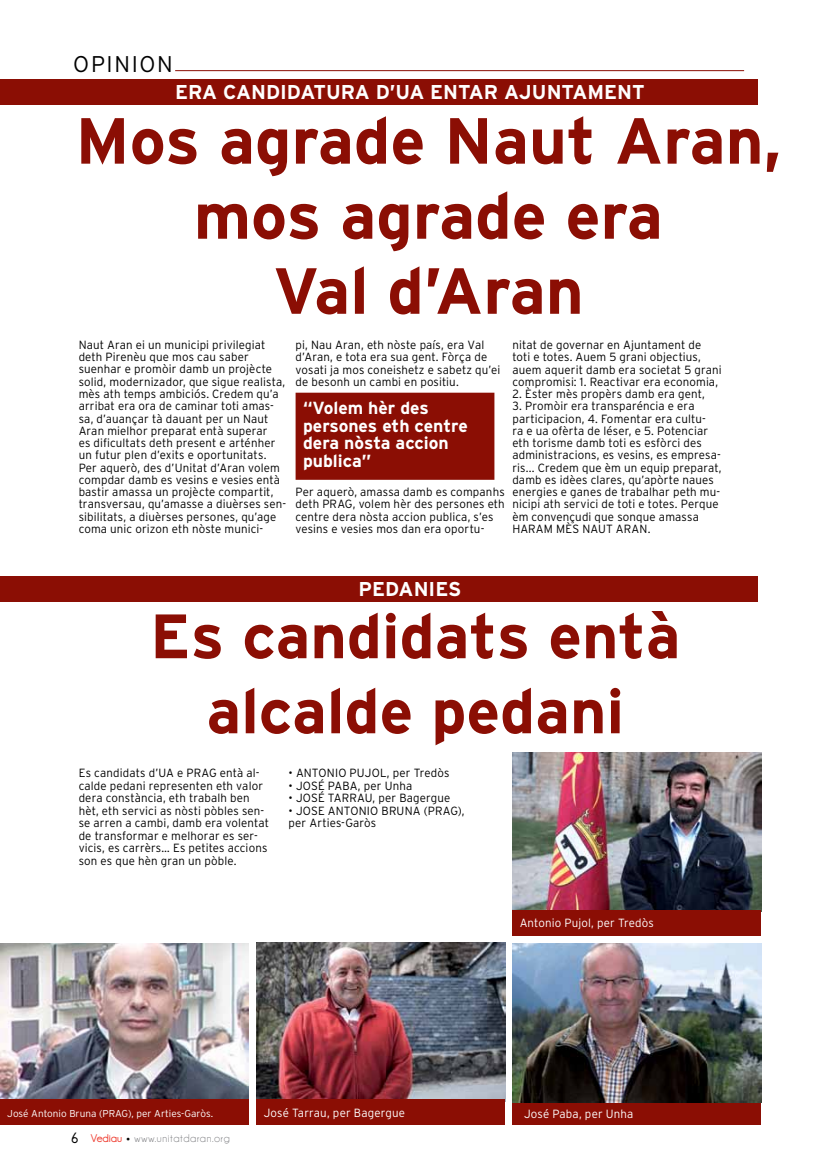
<style>
.page{position:relative;width:815px;height:1170px;background:#fff}
.page>*{position:absolute;margin:0;border:0;box-sizing:border-box;transform-origin:0 0}
.t1{font:700 65px/75px "Interstate";color:#8b0e04;text-align:center}
.t2{font:700 62.5px/75px "Interstate";color:#8b0e04;text-align:center}
.t3{font:300 22.75px "Interstate";letter-spacing:.075em;color:#000}
.t4{font:700 20px "Interstate";color:#fff}
.t5{font:700 17.5px/17.5px "Interstate";color:#fff}
.t6{font:300 11.88px/12.2px "Interstate";letter-spacing:.01em;color:#000}
.t7{font:300 11.88px "Interstate";letter-spacing:.015em;color:#fff}
.t8{font:11.25px "Champagne&Limousines";letter-spacing:.06em;color:#7c7d80}
.t9{font:300 10px "Interstate";color:#fff}
.s1{font-weight:700;font-size:15px;color:#000}
.s2{font-weight:700;color:#ef4135}
.s3{font-family:"Cooper Black Std";color:#000}
</style>
<div class="page">
<img style="left:0;top:943px;width:249px;height:156px">
<div style="left:0;top:1099px;width:249px;height:25px;background:#8b0e04"></div>
<div style="left:0;top:576px;width:757px;height:25px;background:#8b0e04"></div>
<div style="left:0;top:79px;width:757px;height:25px;background:#8b0e04"></div>
<hr style="left:175px;top:70px;width:569px;height:1px;background:#8b0e04">
<img style="left:512px;top:752px;width:249px;height:158px">
<div style="left:299px;top:396px;width:192px;height:80px;background:#8b0e04"></div>
<div style="left:296px;top:392px;width:198px;height:88px;border:8px solid #8b0e04"></div>
<div style="left:512px;top:910px;width:249px;height:25px;background:#8b0e04"></div>
<div style="left:512px;top:1099px;width:249px;height:25px;background:#8b0e04"></div>
<img style="left:256px;top:942px;width:249px;height:157px">
<div style="left:256px;top:1099px;width:249px;height:25px;background:#8b0e04"></div>
<img style="left:513px;top:943px;width:249px;height:159px">
<h3 class="t3" style="left:73px;top:51px;width:101px">OPINION</h3>
<h3 class="t4" style="left:175px;top:81px;width:471px">ERA CANDIDATURA D’UA ENTAR AJUNTAMENT</h3>
<h1 class="t1" style="left:75px;top:103px;width:707px">Mos agrade Naut Aran, mos agrade era<br>Val d’Aran</h1>
<p class="t6" style="left:79px;top:338px;width:209px">Naut Aran ei un municipi privilegiat deth Pirenèu que mos cau saber suenhar e promòir damb un projècte solid, modernizador, que sigue realista, mès ath temps ambiciós. Credem qu’a arribat era ora de caminar toti amas&shy;sa, d’auançar tà dauant per un Naut Aran mielhor preparat entà superar<br>es dificultats deth present e arténher un futur plen d’exits e oportunitats.<br>Per aquerò, des d’Unitat d’Aran volem compdar damb es vesins e vesies entà bastir amassa un projècte compartit, transversau, qu’amasse a diuèrses sen&shy;sibilitats, a diuèrses persones, qu’age coma unic orizon eth nòste munici-</p>
<p class="t6" style="left:296px;top:338px;width:206px">pi, Nau Aran, eth nòste país, era Val d’Aran, e tota era sua gent. Fòrça de vosati ja mos coneishetz e sabetz qu’ei de besonh un cambi en positiu.</p>
<h3 class="t5" style="left:303px;top:399px;width:166px">“Volem hèr des persones eth centre dera nòsta accion publica”</h3>
<p class="t6" style="left:296px;top:485px;width:211px">Per aquerò, amassa damb es companhs deth PRAG, volem hèr des persones eth centre dera nòsta accion publica, s’es vesins e vesies mos dan era oportu-</p>
<p class="t6" style="left:512px;top:338px;width:211px">nitat de governar en Ajuntament de toti e totes. Auem 5 grani objectius, auem aquerit damb era societat 5 grani compromisi: 1. Reactivar era economia,</p>
<p class="t6" style="left:512px;top:387px;width:194px">2. Èster mès propèrs damb era gent,</p>
<p class="t6" style="left:512px;top:400px;width:211px">3. Promòir era transparéncia e era participacion, 4. Fomentar era cultu-<br>ra e ua ofèrta de léser, e 5. Potenciar eth torisme damb toti es esfòrci des administracions, es vesins, es empresa&shy;ris... Credem que èm un equip preparat, damb es idèes clares, qu’apòrte naues energies e ganes de trabalhar peth mu&shy;nicipi ath servici de toti e totes. Perque èm convençudi que sonque amassa HARAM MÈS NAUT ARAN.</p>
<h3 class="t4" style="left:359px;top:577px;width:104px">PEDANIES</h3>
<h2 class="t2" style="left:150px;top:598px;width:532px">Es candidats entà alcalde pedani</h2>
<p class="t6" style="left:79px;top:766px;width:192px">Es candidats d’UA e PRAG entà al&shy;calde pedani representen eth valor dera constància, eth trabalh ben hèt, eth servici as nòsti pòbles sen&shy;se arren a cambi, damb era volentat de transformar e melhorar es ser&shy;vicis, es carrèrs… Es petites accions son es que hèn gran un pòble.</p>
<p class="t6" style="left:289px;top:767px;width:162px">• ANTONIO PUJOL, per Tredòs</p>
<p class="t6" style="left:289px;top:779px;width:125px">• JOSÉ PABA, per Unha</p>
<p class="t6" style="left:289px;top:792px;width:163px">• JOSÉ TARRAU, per Bagergue</p>
<p class="t6" style="left:289px;top:804px;width:177px">• JOSE ANTONIO BRUNA (PRAG), per Arties-Garòs</p>
<p class="t7" style="left:520px;top:916px;width:136px">Antonio Pujol, per Tredòs</p>
<p class="t9" style="left:7px;top:1107px;width:207px">José Antonio Bruna (PRAG), per Arties-Garòs.</p>
<p class="t7" style="left:264px;top:1106px;width:143px">José Tarrau, per Bagergue</p>
<p class="t7" style="left:524px;top:1107px;width:111px">José Paba, per Unha</p>
<p class="t8" style="left:71px;top:1132px;width:160px"><span class="s1">6</span> <span class="s2">Vediau</span> <span class="s3">·</span> www.unitatdaran.org</p>
</div>
